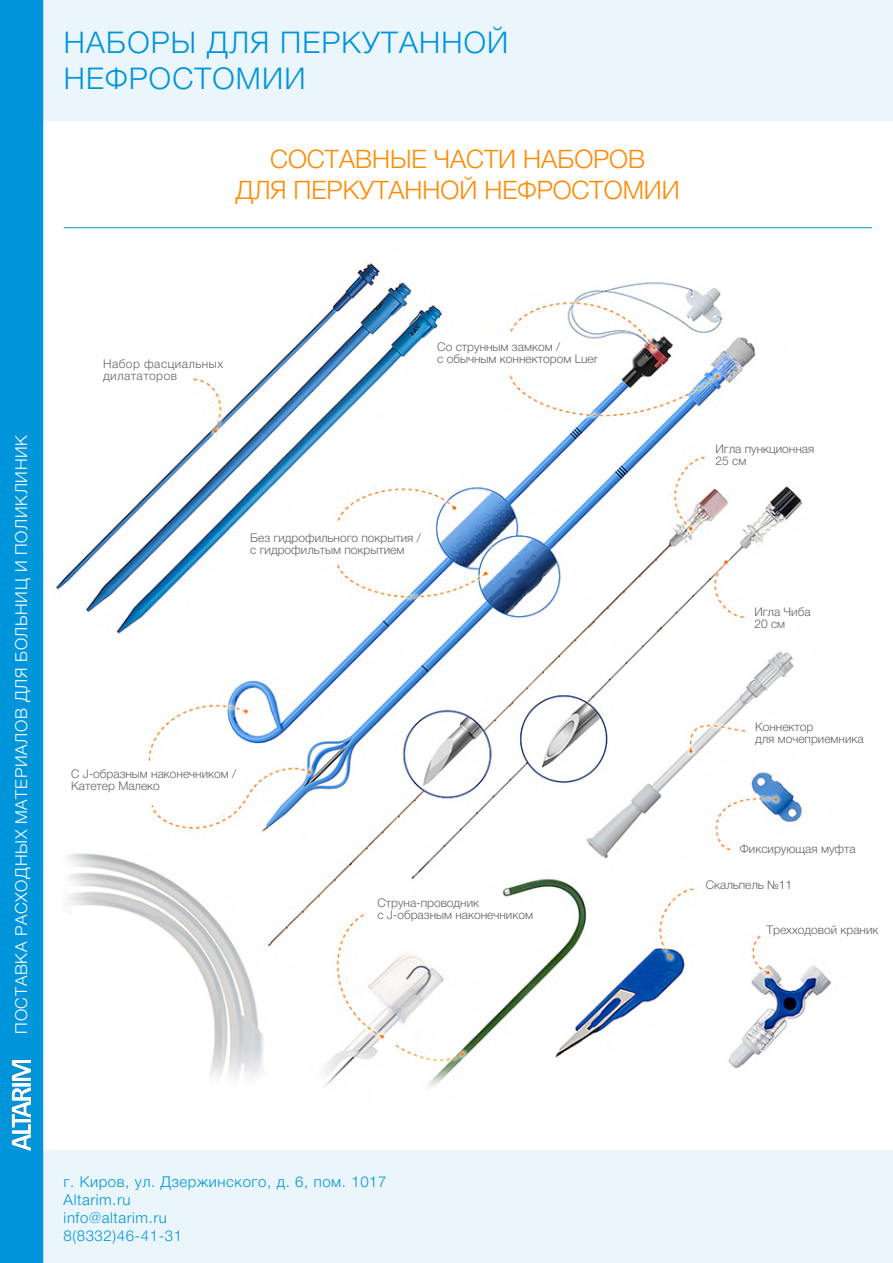
<style>
.page{position:relative;width:893px;height:1263px;background:#fff}
.page>*{position:absolute;margin:0;border:0;box-sizing:border-box;transform-origin:0 0}
.t1{font:300 30px/36px "Helvetica Neue Cyr";letter-spacing:.04em;color:#0094da}
.t2{font:300 25.5px/30.6px "Helvetica Neue Cyr";color:#ff8900;text-align:center}
.t3{font:300 16.5px "Helvetica Neue Cyr";letter-spacing:.04em;color:#fff}
.t4{font:300 15px/18px "Helvetica Neue Cyr";letter-spacing:.04em;color:#0094da}
.t5{font:300 12px/12px "Helvetica Neue Cyr";color:#646363}
.t6{font:300 12px/12px "Helvetica Neue Cyr";letter-spacing:.04em;color:#646363}
</style>
<div class="page">
<img style="left:56px;top:263px;width:776px;height:825px">
<div style="left:43px;top:0;width:850px;height:120px;background:#ebf6fc"></div>
<div style="left:43px;top:1151px;width:850px;height:112px;background:#ebf6fc"></div>
<div style="left:0;top:0;width:43px;height:1263px;background:#0094da"></div>
<img style="left:11px;top:1060px;width:20px;height:91px">
<hr style="left:64px;top:227px;width:808px;height:1px;background:#0094da">
<h1 class="t1" style="left:64px;top:25px;width:446px">НАБОРЫ ДЛЯ ПЕРКУТАННОЙ<br>НЕФРОСТОМИИ</h1>
<h2 class="t2" style="left:235px;top:144px;width:446px">СОСТАВНЫЕ ЧАСТИ НАБОРОВ<br>ДЛЯ ПЕРКУТАННОЙ НЕФРОСТОМИИ</h2>
<h3 class="t3" style="left:12px;top:1034px;width:600px;rotate:-90deg">ПОСТАВКА РАСХОДНЫХ МАТЕРИАЛОВ ДЛЯ БОЛЬНИЦ И ПОЛИКЛИНИК</h3>
<p class="t6" style="left:103px;top:358px;width:121px">Набор фасциальных дилататоров</p>
<p class="t5" style="left:437px;top:341px;width:162px">Со струнным замком /<br>с обычным коннектором Luer</p>
<p class="t5" style="left:250px;top:532px;width:172px">Без гидрофильного покрытия / с гидрофильтым покрытием</p>
<p class="t5" style="left:71px;top:768px;width:167px">С J-образным наконечником /<br>Катетер Малеко</p>
<p class="t5" style="left:377px;top:896px;width:157px">Струна-проводник<br>с J-образным наконечником</p>
<p class="t5" style="left:715px;top:442px;width:100px">Игла пункционная<br>25 см</p>
<p class="t5" style="left:754px;top:606px;width:58px">Игла Чиба<br>20 см</p>
<p class="t5" style="left:755px;top:720px;width:110px">Коннектор<br>для мочеприемника</p>
<p class="t5" style="left:740px;top:843px;width:117px">Фиксирующая муфта</p>
<p class="t5" style="left:706px;top:879px;width:88px">Скальпель №11</p>
<p class="t5" style="left:766px;top:923px;width:114px">Трехходовой краник</p>
<p class="t4" style="left:64px;top:1173px;width:324px">г. Киров, ул. Дзержинского, д. 6, пом. 1017<br>Altarim.ru<br>info@altarim.ru<br>8(8332)46-41-31</p>
</div>
